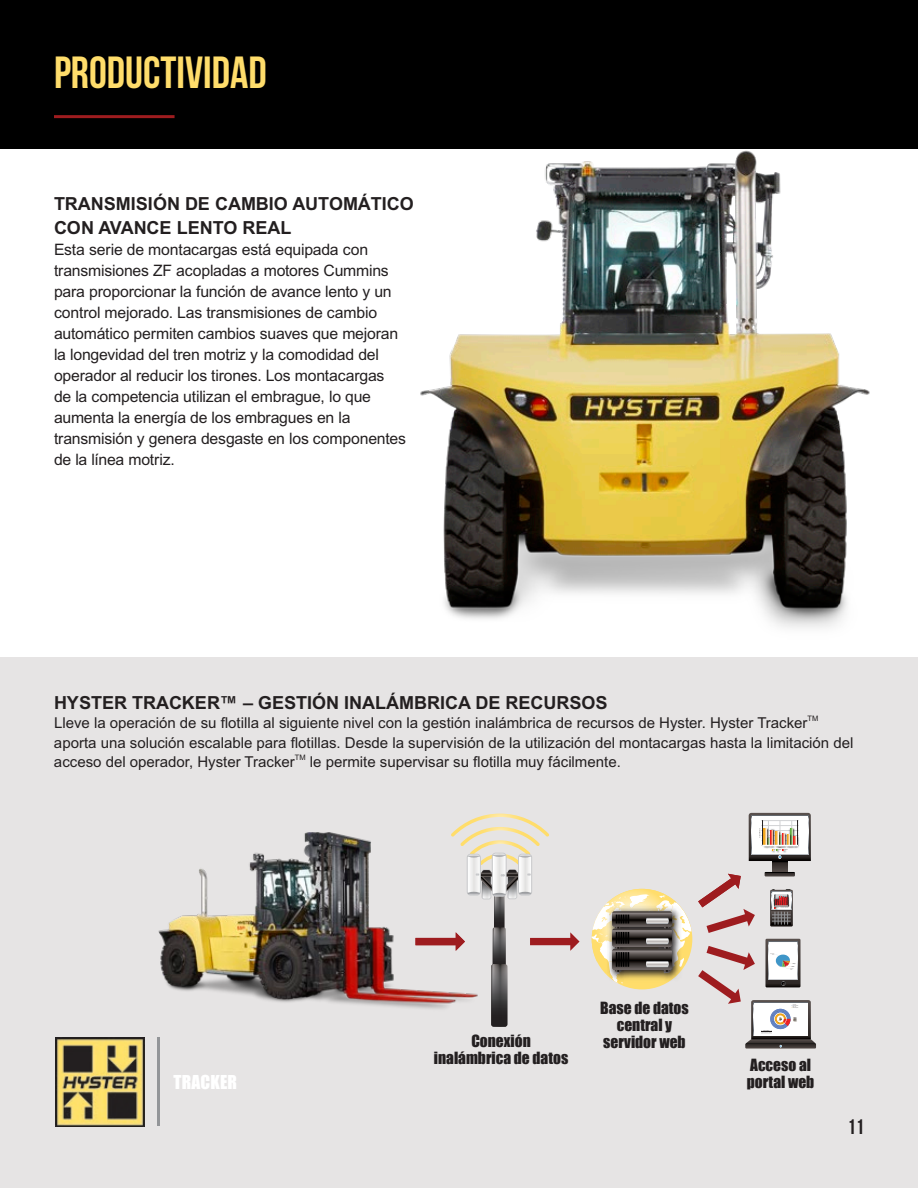
<style>
.page{position:relative;width:918px;height:1188px;background:#fff}
.page>*{position:absolute;margin:0;border:0;box-sizing:border-box;transform-origin:0 0}
.t1{font:45px "Bebas Neue";color:#ffdd6b}
.t2{font:21px "Bebas Neue";color:#231f20}
.t3{font:700 18px/24px "Arial MT Std";color:#231f20}
.t4{font:17.55px "Impact";letter-spacing:.01em;color:#fff}
.t5{font:15.75px/21px "Arial MT Std";letter-spacing:-.01em;color:#231f20}
.t6{font:15.45px/16.6px "Impact";color:#231f20;text-align:center}
.t7{font:15px/19.5px "Arial MT Std";color:#231f20}
.t8{font:7.5px "Arial MT Std";color:#231f20}
</style>
<div class="page">
<div style="left:0;top:0;width:918px;height:148px;background:#000"></div>
<hr style="left:54px;top:115px;width:121px;height:3px;background:#9e1c1f">
<div style="left:0;top:658px;width:918px;height:530px;background:#e6e4e4"></div>
<img style="left:55px;top:1037px;width:90px;height:89px">
<hr style="left:158px;top:1037px;width:2px;height:89px;background:#939598">
<svg style="left:773px;top:861px;width:14px;height:11px"></svg>
<svg style="left:474px;top:814px;width:106px;height:213px"></svg>
<svg style="left:749px;top:813px;width:62px;height:48px;background:#bab2ab"></svg>
<hr style="left:762px;top:845px;width:36px;height:2px;background:#fff">
<svg style="left:592px;top:872px;width:224px;height:177px"></svg>
<img style="left:158px;top:819px;width:322px;height:205px">
<img style="left:374px;top:148px;width:530px;height:510px">
<h1 class="t1" style="left:54px;top:48px;width:214px">PRODUCTIVIDAD</h1>
<p class="t3" style="left:54px;top:191px;width:361px">TRANSMISIÓN DE CAMBIO AUTOMÁTICO<br>CON AVANCE LENTO REAL</p>
<p class="t5" style="left:54px;top:239px;width:354px">Esta serie de montacargas está equipada con transmisiones ZF acopladas a motores Cummins para proporcionar la función de avance lento y un control mejorado. Las transmisiones de cambio automático permiten cambios suaves que mejoran la longevidad del tren motriz y la comodidad del operador al reducir los tirones. Los montacargas<br>de la competencia utilizan el embrague, lo que aumenta la energía de los embragues en la transmisión y genera desgaste en los componentes de la línea motriz.</p>
<p class="t3" style="left:54px;top:690px;width:555px">HYSTER TRACKER™ – GESTIÓN INALÁMBRICA DE RECURSOS</p>
<p class="t7" style="left:54px;top:713px;width:755px">Lleve la operación de su flotilla al siguiente nivel con la gestión inalámbrica de recursos de Hyster. Hyster Tracker</p>
<p class="t8" style="left:808px;top:714px;width:12px">TM</p>
<p class="t7" style="left:54px;top:733px;width:801px">aporta una solución escalable para flotillas. Desde la supervisión de la utilización del montacargas hasta la limitación del acceso del operador, Hyster Tracker</p>
<p class="t8" style="left:295px;top:753px;width:12px">TM</p>
<p class="t7" style="left:310px;top:752px;width:312px">le permite supervisar su flotilla muy fácilmente.</p>
<p class="t4" style="left:174px;top:1068px;width:65px">TRACKER</p>
<p class="t6" style="left:434px;top:1032px;width:136px">Conexión inalámbrica de datos</p>
<p class="t6" style="left:600px;top:1000px;width:90px">Base de datos central y servidor web</p>
<p class="t6" style="left:747px;top:1056px;width:69px;text-align:left">Acceso al portal web</p>
<h2 class="t2" style="left:847px;top:1115px;width:18px">11</h2>
</div>
